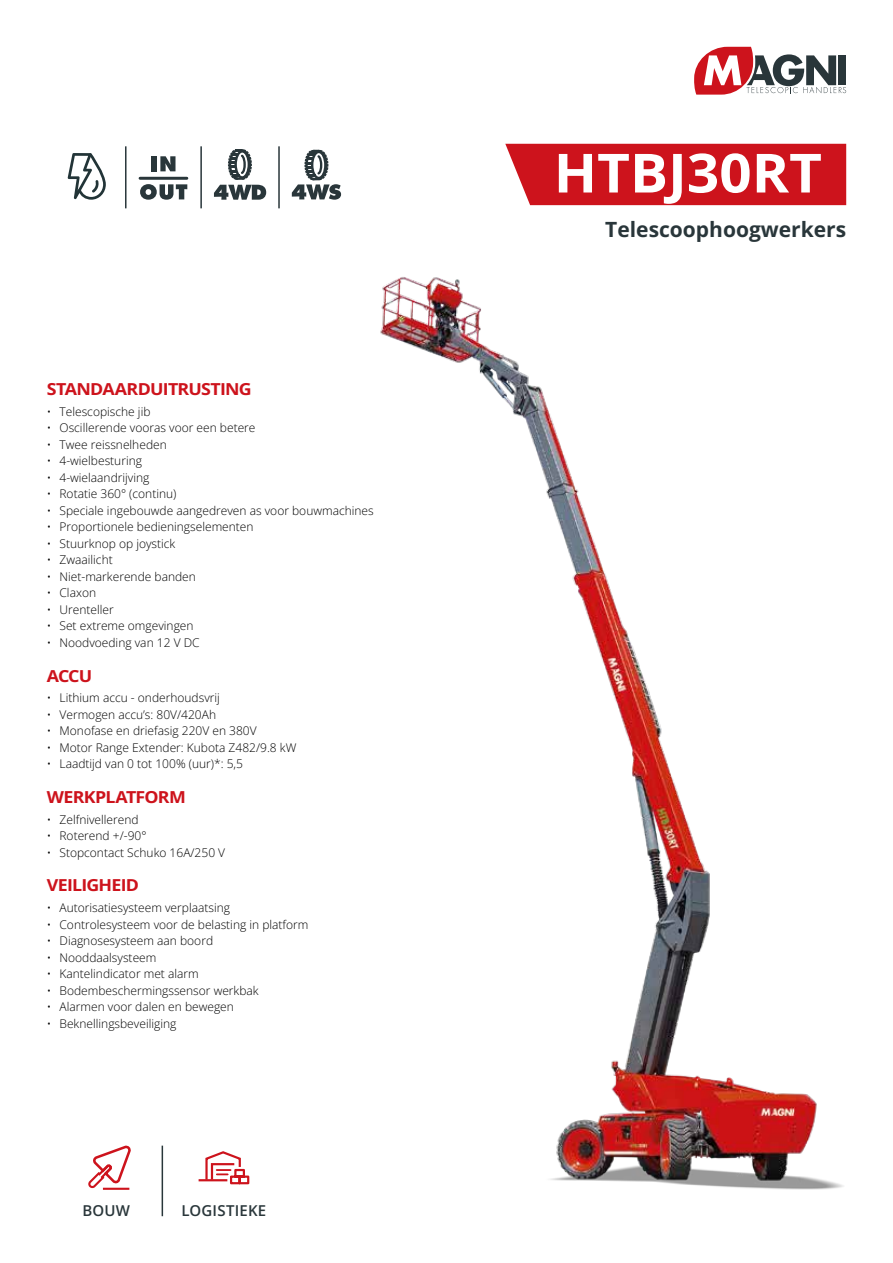
<style>
.page{position:relative;width:893px;height:1263px;background:#fff}
.page>*{position:absolute;margin:0;border:0;box-sizing:border-box;transform-origin:0 0}
.t1{font:700 54px "Open Sans";color:#fff;scale:1.05 1}
.t2{font:700 21px "Open Sans";color:#29363a}
.t3{font:700 16.5px "Open Sans";letter-spacing:-.045em;color:#cd131c;scale:1.08 1}
.t4{font:600 15px "Open Sans";letter-spacing:.01em;color:#29363a}
.t5{font:300 12px "Open Sans";color:#000}
</style>
<div class="page">
<svg style="left:694px;top:47px;width:152px;height:48px"></svg>
<div style="left:505px;top:144px;width:342px;height:61px;background:#cd131c"></div>
<div style="left:152px;top:156px;width:5px;height:15px;background:#29363a"></div>
<svg style="left:160px;top:156px;width:15px;height:15px"></svg>
<svg style="left:140px;top:184px;width:47px;height:16px"></svg>
<hr style="left:140px;top:177px;width:47px;height:3px;background:#29363a">
<hr style="left:125px;top:146px;width:2px;height:62px;background:#29363a">
<hr style="left:200px;top:146px;width:2px;height:62px;background:#29363a">
<hr style="left:278px;top:146px;width:2px;height:62px;background:#29363a">
<svg style="left:214px;top:149px;width:52px;height:51px"></svg>
<svg style="left:292px;top:150px;width:49px;height:50px"></svg>
<img style="left:380px;top:277px;width:464px;height:913px">
<svg style="left:68px;top:153px;width:38px;height:47px"></svg>
<svg style="left:88px;top:1145px;width:43px;height:45px"></svg>
<hr style="left:103px;top:1188px;width:26px;height:2px;background:#cd131c">
<svg style="left:204px;top:1151px;width:46px;height:34px"></svg>
<hr style="left:199px;top:1179px;width:28px;height:2px;background:#cd131c">
<hr style="left:162px;top:1145px;width:1px;height:71px;background:#29363a">
<h3 class="t3" style="left:47px;top:377px;width:191px">STANDAARDUITRUSTING</h3>
<p class="t5" style="left:47px;top:403px;width:105px">• Telescopische jib</p>
<p class="t5" style="left:47px;top:420px;width:210px">• Oscillerende vooras voor een betere</p>
<p class="t5" style="left:47px;top:436px;width:122px">• Twee reissnelheden</p>
<p class="t5" style="left:47px;top:453px;width:97px">• 4-wielbesturing</p>
<p class="t5" style="left:47px;top:469px;width:104px">• 4-wielaandrijving</p>
<p class="t5" style="left:47px;top:486px;width:131px">• Rotatie 360° (continu)</p>
<p class="t5" style="left:47px;top:502px;width:329px">• Speciale ingebouwde aangedreven as voor bouwmachines</p>
<p class="t5" style="left:47px;top:519px;width:208px">• Proportionele bedieningselementen</p>
<p class="t5" style="left:47px;top:535px;width:130px">• Stuurknop op joystick</p>
<p class="t5" style="left:47px;top:552px;width:67px">• Zwaailicht</p>
<p class="t5" style="left:47px;top:568px;width:151px">• Niet-markerende banden</p>
<p class="t5" style="left:47px;top:585px;width:51px">• Claxon</p>
<p class="t5" style="left:47px;top:601px;width:68px">• Urenteller</p>
<p class="t5" style="left:47px;top:618px;width:148px">• Set extreme omgevingen</p>
<p class="t5" style="left:47px;top:634px;width:154px">• Noodvoeding van 12 V DC</p>
<h3 class="t3" style="left:47px;top:664px;width:44px">ACCU</h3>
<p class="t5" style="left:47px;top:690px;width:175px">• Lithium accu - onderhoudsvrij</p>
<p class="t5" style="left:47px;top:706px;width:171px">• Vermogen accu’s: 80V/420Ah</p>
<p class="t5" style="left:47px;top:723px;width:211px">• Monofase en driefasig 220V en 380V</p>
<p class="t5" style="left:47px;top:739px;width:251px">• Motor Range Extender: Kubota Z482/9.8 kW</p>
<p class="t5" style="left:47px;top:756px;width:198px">• Laadtijd van 0 tot 100% (uur)*: 5,5</p>
<h3 class="t3" style="left:47px;top:785px;width:130px">WERKPLATFORM</h3>
<p class="t5" style="left:47px;top:811px;width:93px">• Zelfnivellerend</p>
<p class="t5" style="left:47px;top:828px;width:101px">• Roterend +/-90°</p>
<p class="t5" style="left:47px;top:844px;width:180px">• Stopcontact Schuko 16A/250 V</p>
<h3 class="t3" style="left:47px;top:874px;width:87px">VEILIGHEID</h3>
<p class="t5" style="left:47px;top:899px;width:185px">• Autorisatiesysteem verplaatsing</p>
<p class="t5" style="left:47px;top:916px;width:263px">• Controlesysteem voor de belasting in platform</p>
<p class="t5" style="left:47px;top:932px;width:168px">• Diagnosesysteem aan boord</p>
<p class="t5" style="left:47px;top:949px;width:111px">• Nooddaalsysteem</p>
<p class="t5" style="left:47px;top:965px;width:154px">• Kantelindicator met alarm</p>
<p class="t5" style="left:47px;top:982px;width:213px">• Bodembeschermingssensor werkbak</p>
<p class="t5" style="left:47px;top:998px;width:189px">• Alarmen voor dalen en bewegen</p>
<p class="t5" style="left:47px;top:1015px;width:131px">• Beknellingsbeveiliging</p>
<p class="t4" style="left:83px;top:1200px;width:49px">BOUW</p>
<p class="t4" style="left:182px;top:1200px;width:86px">LOGISTIEKE</p>
<h1 class="t1" style="left:554px;top:135px;width:257px">HTBJ30RT</h1>
<h2 class="t2" style="left:605px;top:215px;width:242px">Telescoophoogwerkers</h2>
</div>
